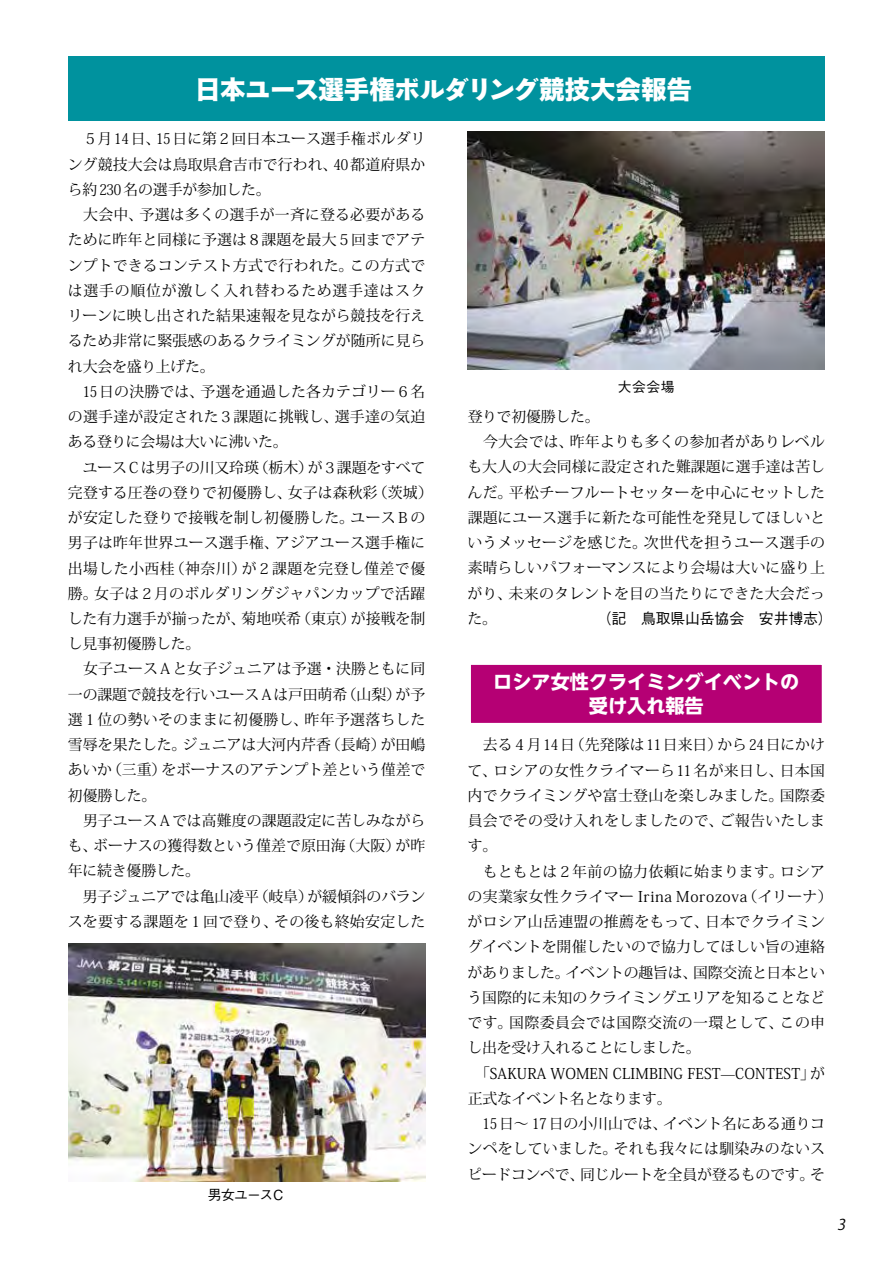
<style>
.page{position:relative;width:893px;height:1263px;background:#fff}
.page>*{position:absolute;margin:0;border:0;box-sizing:border-box;transform-origin:0 0}
.t1{font:25.5px "Hira Sans Old Std W8";letter-spacing:-.02em;color:#fff}
.t2{font:700 19.2px/23.4px "UD Shin Go NT Pro";color:#fff;text-align:center}
.t3{font:14.85px/25.2px "Koz Min Pro";letter-spacing:.005em;color:#000}
.t4{font:500 14.85px "Gothic BBB Pro";letter-spacing:-.01em;color:#000}
.t5{font:italic 14.85px "Koz Go Pro";color:#000}
.t6{font:500 13.8px "Gothic BBB Pro";letter-spacing:-.045em;color:#000}
</style>
<div class="page">
<div style="left:68px;top:56px;width:757px;height:65px;background:#00929e"></div>
<img style="left:68px;top:943px;width:357px;height:238px">
<img style="left:468px;top:131px;width:357px;height:238px">
<div style="left:469px;top:663px;width:354px;height:61px;background:#b50074"></div>
<div style="left:468px;top:662px;width:357px;height:64px;border:3px solid #fff"></div>
<h1 class="t1" style="left:195px;top:75px;width:498px">日本ユース選手権ボルダリング競技大会報告</h1>
<p class="t3" style="left:68px;top:126px;width:367px">　５月１４日、１５日に第２回日本ユース選手権ボルダリング競技大会は鳥取県倉吉市で行われ、４０都道府県から約２３０名の選手が参加した。<br>　大会中、予選は多くの選手が一斉に登る必要があるために昨年と同様に予選は８課題を最大５回までアテンプトできるコンテスト方式で行われた。この方式では選手の順位が激しく入れ替わるため選手達はスクリーンに映し出された結果速報を見ながら競技を行えるため非常に緊張感のあるクライミングが随所に見られ大会を盛り上げた。<br>　１５日の決勝では、予選を通過した各カテゴリー６名の選手達が設定された３課題に挑戦し、選手達の気迫ある登りに会場は大いに沸いた。<br>　ユースＣは男子の川又玲瑛（栃木）が３課題をすべて完登する圧巻の登りで初優勝し、女子は森秋彩（茨城）が安定した登りで接戦を制し初優勝した。ユースＢの男子は昨年世界ユース選手権、アジアユース選手権に出場した小西桂（神奈川）が２課題を完登し僅差で優勝。女子は２月のボルダリングジャパンカップで活躍した有力選手が揃ったが、菊地咲希（東京）が接戦を制し見事初優勝した。<br>　女子ユースＡと女子ジュニアは予選・決勝ともに同一の課題で競技を行いユースＡは戸田萌希（山梨）が予選１位の勢いそのままに初優勝し、昨年予選落ちした雪辱を果たした。ジュニアは大河内芹香（長崎）が田嶋あいか（三重）をボーナスのアテンプト差という僅差で初優勝した。<br>　男子ユースＡでは高難度の課題設定に苦しみながらも、ボーナスの獲得数という僅差で原田海（大阪）が昨年に続き優勝した。<br>　男子ジュニアでは亀山凌平（岐阜）が緩傾斜のバランスを要する課題を１回で登り、その後も終始安定した</p>
<p class="t6" style="left:208px;top:1183px;width:79px">男女ユースＣ</p>
<p class="t6" style="left:618px;top:375px;width:58px">大会会場</p>
<p class="t3" style="left:467px;top:403px;width:359px">登りで初優勝した。<br>　今大会では、昨年よりも多くの参加者がありレベルも大人の大会同様に設定された難課題に選手達は苦しんだ。平松チーフルートセッターを中心にセットした課題にユース選手に新たな可能性を発見してほしいというメッセージを感じた。次世代を担うユース選手の素晴らしいパフォーマンスにより会場は大いに盛り上がり、未来のタレントを目の当たりにできた大会だった。</p>
<p class="t4" style="left:597px;top:606px;width:237px">（記　鳥取県山岳協会　安井博志）</p>
<p class="t2" style="left:493px;top:670px;width:308px">ロシア女性クライミングイベントの受け入れ報告</p>
<p class="t3" style="left:467px;top:732px;width:367px">　去る４月１４日（先発隊は１１日来日）から２４日にかけて、ロシアの女性クライマーら１１名が来日し、日本国内でクライミングや富士登山を楽しみました。国際委員会でその受け入れをしましたので、ご報告いたします。<br>　もともとは２年前の協力依頼に始まります。ロシアの実業家女性クライマー Irina Morozova（イリーナ）がロシア山岳連盟の推薦をもって、日本でクライミングイベントを開催したいので協力してほしい旨の連絡がありました。イベントの趣旨は、国際交流と日本という国際的に未知のクライミングエリアを知ることなどです。国際委員会では国際交流の一環として、この申し出を受け入れることにしました。<br>　「SAKURA WOMEN CLIMBING FEST—CONTEST」が正式なイベント名となります。<br>　１５日～１７日の小川山では、イベント名にある通りコンペをしていました。それも我々には馴染みのないスピードコンペで、同じルートを全員が登るものです。そ</p>
<p class="t5" style="left:837px;top:1214px;width:13px">3</p>
</div>
